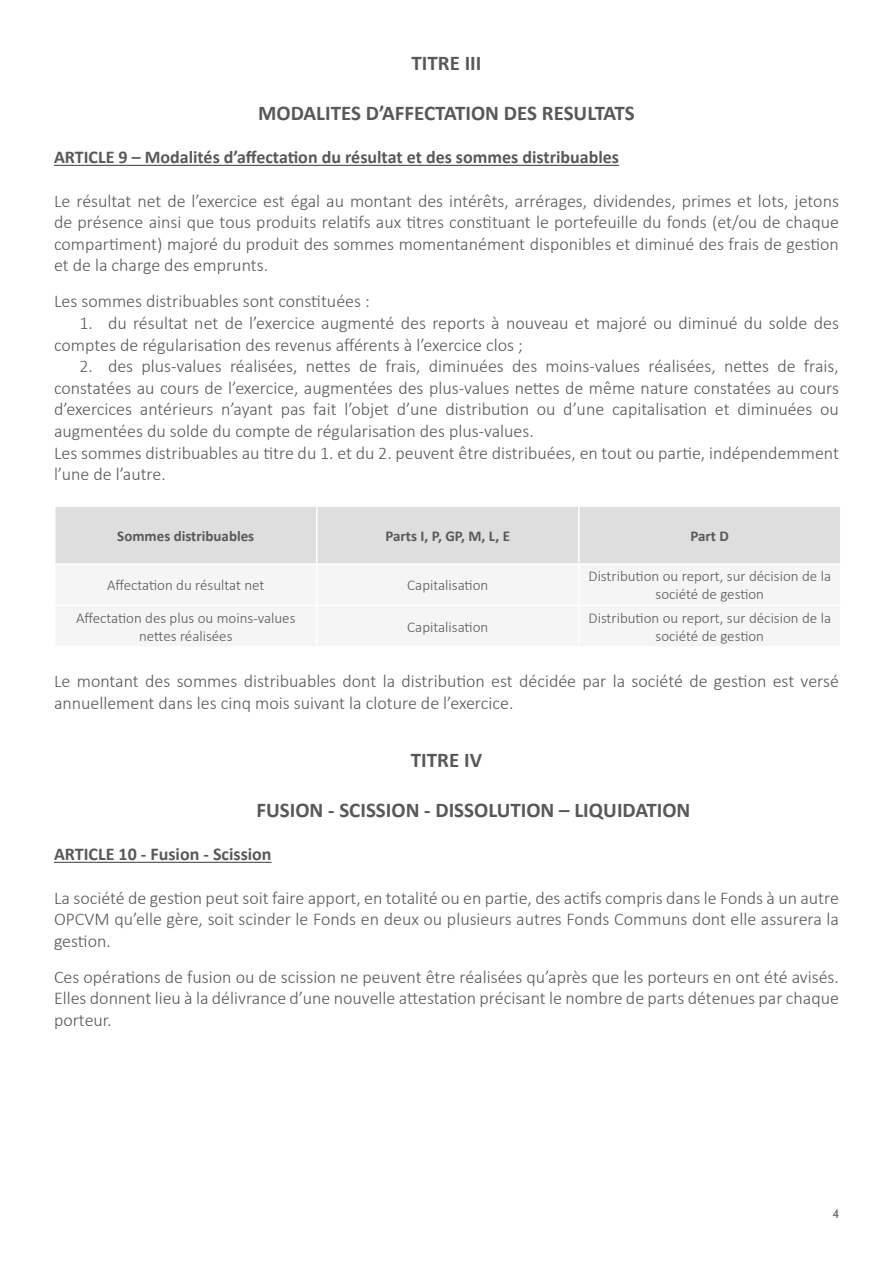
<style>
.page{position:relative;width:893px;height:1263px;background:#fff}
.page>*{position:absolute;margin:0;border:0;box-sizing:border-box;transform-origin:0 0}
.t1{font:700 21px "Calibri";color:#58585a}
.t2{font:300 18px/21.6px "Calibri";color:#58585a;text-align:justify}
.t3{font:700 18px "Calibri";color:#58585a}
.t4{font:300 15px/18px "Calibri";color:#58585a;text-align:center}
.t5{font:700 15px "Calibri";color:#58585a}
.t6{font:300 12px "DIN Neuzeit Grotesk Std";color:#58585a}
</style>
<div class="page">
<hr style="left:54px;top:165px;width:565px;height:1px;background:#58585a">
<hr style="left:54px;top:862px;width:218px;height:1px;background:#58585a">
<div style="left:56px;top:507px;width:784px;height:56px;background:#dedede"></div>
<hr style="left:316px;top:507px;width:1px;height:56px;background:#fff">
<hr style="left:578px;top:507px;width:1px;height:56px;background:#fff">
<p class="t1" style="left:411px;top:49px;width:72px">TITRE III</p>
<p class="t1" style="left:258px;top:100px;width:378px">MODALITES D’AFFECTATION DES RESULTATS</p>
<p class="t3" style="left:54px;top:146px;width:567px">ARTICLE 9 – Modalités d’affectation du résultat et des sommes distribuables</p>
<p class="t2" style="left:54px;top:190px;width:786px">Le résultat net de l’exercice est égal au montant des intérêts, arrérages, dividendes, primes et lots, jetons de présence ainsi que tous produits relatifs aux titres constituant le portefeuille du fonds (et/ou de chaque compartiment) majoré du produit des sommes momentanément disponibles et diminué des frais de gestion et de la charge des emprunts.</p>
<p class="t2" style="left:54px;top:290px;width:317px">Les sommes distribuables sont constituées :</p>
<p class="t2" style="left:54px;top:312px;width:786px;text-indent:26px">1. du résultat net de l’exercice augmenté des reports à nouveau et majoré ou diminué du solde des comptes de régularisation des revenus afférents à l’exercice clos ;</p>
<p class="t2" style="left:54px;top:355px;width:786px;text-align:left;text-indent:26px">2. des plus-values réalisées, nettes de frais, diminuées des moins-values réalisées, nettes de frais, constatées au cours de l’exercice, augmentées des plus-values nettes de même nature constatées au cours d’exercices antérieurs n’ayant pas fait l’objet d’une distribution ou d’une capitalisation et diminuées ou augmentées du solde du compte de régularisation des plus-values.<br>Les sommes distribuables au titre du 1. et du 2. peuvent être distribuées, en tout ou partie, indépendemment l’une de l’autre.</p>
<p class="t5" style="left:117px;top:526px;width:139px">Sommes distribuables</p>
<p class="t5" style="left:385px;top:526px;width:126px">Parts I, P, GP, M, L, E</p>
<p class="t5" style="left:690px;top:526px;width:40px">Part D</p>
<p class="t4" style="left:107px;top:576px;width:159px">Affectation du résultat net</p>
<p class="t4" style="left:407px;top:576px;width:83px">Capitalisation</p>
<p class="t4" style="left:589px;top:567px;width:244px">Distribution ou report, sur décision de la société de gestion</p>
<p class="t4" style="left:76px;top:608px;width:221px">Affectation des plus ou moins-values nettes réalisées</p>
<p class="t4" style="left:407px;top:617px;width:83px">Capitalisation</p>
<p class="t4" style="left:589px;top:608px;width:244px">Distribution ou report, sur décision de la société de gestion</p>
<p class="t2" style="left:54px;top:670px;width:786px">Le montant des sommes distribuables dont la distribution est décidée par la société de gestion est versé annuellement dans les cinq mois suivant la cloture de l’exercice.</p>
<p class="t1" style="left:411px;top:746px;width:73px">TITRE IV</p>
<p class="t1" style="left:257px;top:797px;width:435px">FUSION - SCISSION - DISSOLUTION – LIQUIDATION</p>
<p class="t3" style="left:54px;top:843px;width:219px">ARTICLE 10 - Fusion - Scission</p>
<p class="t2" style="left:54px;top:886px;width:786px">La société de gestion peut soit faire apport, en totalité ou en partie, des actifs compris dans le Fonds à un autre OPCVM qu’elle gère, soit scinder le Fonds en deux ou plusieurs autres Fonds Communs dont elle assurera la gestion.</p>
<p class="t2" style="left:54px;top:966px;width:786px">Ces opérations de fusion ou de scission ne peuvent être réalisées qu’après que les porteurs en ont été avisés.<br>Elles donnent lieu à la délivrance d’une nouvelle attestation précisant le nombre de parts détenues par chaque porteur.</p>
<p class="t6" style="left:833px;top:1206px;width:8px">4</p>
</div>
